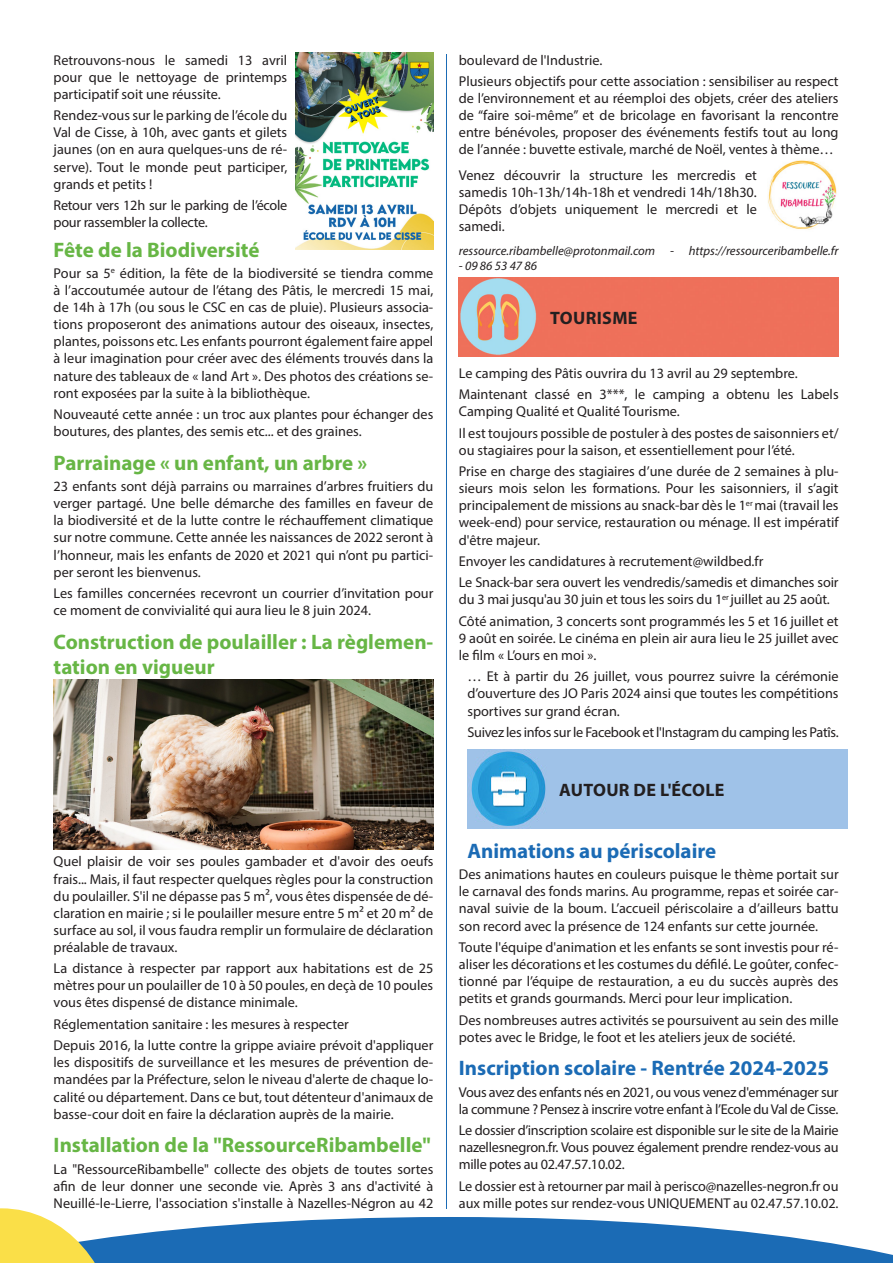
<style>
.page{position:relative;width:893px;height:1263px;background:#fff}
.page>*{position:absolute;margin:0;border:0;box-sizing:border-box;transform-origin:0 0}
.titre_vert{font:700 21px/25.2px "Myriad Pro";color:#67b645}
.Titre_bleu{font:700 21px "Myriad Pro";color:#1b6bb5}
.Titre_rubrique{font:700 18px "Myriad Pro";letter-spacing:.02em;color:#231f20}
.Texte{font:14.25px/17.1px "Myriad Pro";color:#231f20;text-align:justify}
.Texte-2{font:14.25px/17.1px "Myriad Pro";letter-spacing:-.02em;color:#231f20}
.Info_italique{font:italic 12.75px "Myriad Pro";color:#231f20}
</style>
<div class="page">
<img style="left:459px;top:278px;width:380px;height:79px">
<img style="left:467px;top:749px;width:380px;height:79px">
<hr style="left:446px;top:54px;width:1px;height:1155px;background:#1b6bb5">
<svg style="left:0;top:1208px;width:893px;height:55px"></svg>
<img style="left:296px;top:53px;width:137px;height:197px">
<img style="left:54px;top:679px;width:379px;height:170px">
<img style="left:768px;top:160px;width:69px;height:70px">
<p class="Texte" style="left:54px;top:51px;width:235px">Retrouvons-nous le samedi 13 avril pour que le nettoyage de printemps participatif soit une réussite.</p>
<p class="Texte" style="left:54px;top:107px;width:235px">Rendez-vous sur le parking de l’école du Val de Cisse, à 10h, avec gants et gilets jaunes (on en aura quelques-uns de ré&shy;serve). Tout le monde peut participer, grands et petits !</p>
<p class="Texte-2" style="left:54px;top:196px;width:235px">Retour vers 12h sur le parking de l’école pour rassembler la collecte.</p>
<p class="titre_vert" style="left:54px;top:236px;width:207px">Fête de la Biodiversité</p>
<p class="Texte" style="left:54px;top:264px;width:381px">Pour sa 5<sup>e</sup> édition, la fête de la biodiversité se tiendra comme à l’accoutumée autour de l’étang des Pâtis, le mercredi 15 mai, de 14h à 17h (ou sous le CSC en cas de pluie). Plusieurs associa&shy;tions proposeront des animations autour des oiseaux, insectes, plantes, poissons etc. Les enfants pourront également faire appel à leur imagination pour créer avec des éléments trouvés dans la nature des tableaux de « land Art ». Des photos des créations se&shy;ront exposées par la suite à la bibliothèque.</p>
<p class="Texte" style="left:54px;top:405px;width:381px">Nouveauté cette année : un troc aux plantes pour échanger des boutures, des plantes, des semis etc... et des graines.</p>
<p class="titre_vert" style="left:54px;top:449px;width:315px">Parrainage « un enfant, un arbre »</p>
<p class="Texte" style="left:54px;top:478px;width:381px">23 enfants sont déjà parrains ou marraines d’arbres fruitiers du verger partagé. Une belle démarche des familles en faveur de la biodiversité et de la lutte contre le réchauffement climatique sur notre commune. Cette année les naissances de 2022 seront à l’honneur, mais les enfants de 2020 et 2021 qui n’ont pu partici&shy;per seront les bienvenus.</p>
<p class="Texte" style="left:54px;top:584px;width:381px">Les familles concernées recevront un courrier d’invitation pour ce moment de convivialité qui aura lieu le 8 juin 2024.</p>
<p class="titre_vert" style="left:54px;top:628px;width:381px">Construction de poulailler : La règlemen&shy;tation en vigueur</p>
<p class="Texte" style="left:54px;top:853px;width:381px">Quel plaisir de voir ses poules gambader et d'avoir des oeufs frais... Mais, il faut respecter quelques règles pour la construction du poulailler. S'il ne dépasse pas 5 m², vous êtes dispensée de dé&shy;claration en mairie ; si le poulailler mesure entre 5 m² et 20 m² de surface au sol, il vous faudra remplir un formulaire de déclaration préalable de travaux.</p>
<p class="Texte" style="left:54px;top:960px;width:381px">La distance à respecter par rapport aux habitations est de 25 mètres pour un poulailler de 10 à 50 poules, en deçà de 10 poules vous êtes dispensé de distance minimale.</p>
<p class="Texte" style="left:54px;top:1015px;width:297px">Réglementation sanitaire : les mesures à respecter</p>
<p class="Texte" style="left:54px;top:1037px;width:381px">Depuis 2016, la lutte contre la grippe aviaire prévoit d'appliquer les dispositifs de surveillance et les mesures de prévention de&shy;mandées par la Préfecture, selon le niveau d'alerte de chaque lo&shy;calité ou département. Dans ce but, tout détenteur d'animaux de basse-cour doit en faire la déclaration auprès de la mairie.</p>
<p class="titre_vert" style="left:54px;top:1132px;width:379px">Installation de la "RessourceRibambelle"</p>
<p class="Texte" style="left:54px;top:1160px;width:381px">La "RessourceRibambelle" collecte des objets de toutes sortes afin de leur donner une seconde vie. Après 3 ans d'activité à Neuillé-le-Lierre, l'association s'installe à Nazelles-Négron au 42</p>
<p class="Texte" style="left:459px;top:51px;width:145px">boulevard de l'Industrie.</p>
<p class="Texte" style="left:459px;top:72px;width:381px">Plusieurs objectifs pour cette association : sensibiliser au respect de l’environnement et au réemploi des objets, créer des ateliers de “faire soi-même” et de bricolage en favorisant la rencontre entre bénévoles, proposer des événements festifs tout au long de l’année : buvette estivale, marché de Noël, ventes à thème…</p>
<p class="Texte" style="left:459px;top:166px;width:300px">Venez découvrir la structure les mercredis et samedis 10h-13h/14h-18h et vendredi 14h/18h30.<br>Dépôts d’objets uniquement le mercredi et le samedi.</p>
<p class="Info_italique" style="left:459px;top:243px;width:381px">ressource.ribambelle@protonmail.com - https://ressourceribambelle.fr</p>
<p class="Info_italique" style="left:459px;top:258px;width:80px">- 09 86 53 47 86</p>
<p class="Titre_rubrique" style="left:550px;top:306px;width:89px">TOURISME</p>
<p class="Texte" style="left:459px;top:364px;width:340px">Le camping des Pâtis ouvrira du 13 avril au 29 septembre.</p>
<p class="Texte" style="left:459px;top:386px;width:381px">Maintenant classé en 3***, le camping a obtenu les Labels<br>Camping Qualité et Qualité Tourisme.</p>
<p class="Texte" style="left:459px;top:424px;width:381px">Il est toujours possible de postuler à des postes de saisonniers et/ ou stagiaires pour la saison, et essentiellement pour l’été.</p>
<p class="Texte" style="left:459px;top:463px;width:381px">Prise en charge des stagiaires d’une durée de 2 semaines à plu&shy;sieurs mois selon les formations. Pour les saisonniers, il s’agit principalement de missions au snack-bar dès le 1<sup>er</sup> mai (travail les week-end) pour service, restauration ou ménage. Il est impératif d'être majeur.</p>
<p class="Texte" style="left:459px;top:552px;width:306px">Envoyer les candidatures à recrutement@wildbed.fr</p>
<p class="Texte" style="left:459px;top:574px;width:381px">Le Snack-bar sera ouvert les vendredis/samedis et dimanches soir du 3 mai jusqu'au 30 juin et tous les soirs du 1<sup>er</sup> juillet au 25 août.</p>
<p class="Texte" style="left:459px;top:612px;width:381px">Côté animation, 3 concerts sont programmés les 5 et 16 juillet et 9 août en soirée. Le cinéma en plein air aura lieu le 25 juillet avec le film « L’ours en moi ».</p>
<p class="Texte" style="left:467px;top:668px;width:373px">… Et à partir du 26 juillet, vous pourrez suivre la cérémonie d’ouverture des JO Paris 2024 ainsi que toutes les compétitions sportives sur grand écran.</p>
<p class="Texte-2" style="left:467px;top:723px;width:373px">Suivez les infos sur le Facebook et l'Instagram du camping les Patîs.</p>
<p class="Titre_rubrique" style="left:559px;top:778px;width:167px">AUTOUR DE L'ÉCOLE</p>
<p class="Titre_bleu" style="left:467px;top:837px;width:250px">Animations au périscolaire</p>
<p class="Texte" style="left:459px;top:866px;width:381px">Des animations hautes en couleurs puisque le thème portait sur le carnaval des fonds marins. Au programme, repas et soirée car&shy;naval suivie de la boum. L’accueil périscolaire a d’ailleurs battu son record avec la présence de 124 enfants sur cette journée.</p>
<p class="Texte" style="left:459px;top:938px;width:381px">Toute l'équipe d'animation et les enfants se sont investis pour ré&shy;aliser les décorations et les costumes du défilé. Le goûter, confec&shy;tionné par l’équipe de restauration, a eu du succès auprès des petits et grands gourmands. Merci pour leur implication.</p>
<p class="Texte" style="left:459px;top:1011px;width:381px">Des nombreuses autres activités se poursuivent au sein des mille potes avec le Bridge, le foot et les ateliers jeux de société.</p>
<p class="Titre_bleu" style="left:459px;top:1054px;width:372px">Inscription scolaire - Rentrée 2024-2025</p>
<p class="Texte-2" style="left:459px;top:1083px;width:381px">Vous avez des enfants nés en 2021, ou vous venez d'emménager sur la commune ? Pensez à inscrire votre enfant à l’Ecole du Val de Cisse.</p>
<p class="Texte" style="left:459px;top:1121px;width:381px">Le dossier d’inscription scolaire est disponible sur le site de la Mairie nazellesnegron.fr. Vous pouvez également prendre rendez-vous au mille potes au 02.47.57.10.02.</p>
<p class="Texte" style="left:459px;top:1177px;width:381px">Le dossier est à retourner par mail à perisco@nazelles-negron.fr ou aux mille potes sur rendez-vous UNIQUEMENT au 02.47.57.10.02.</p>
</div>
